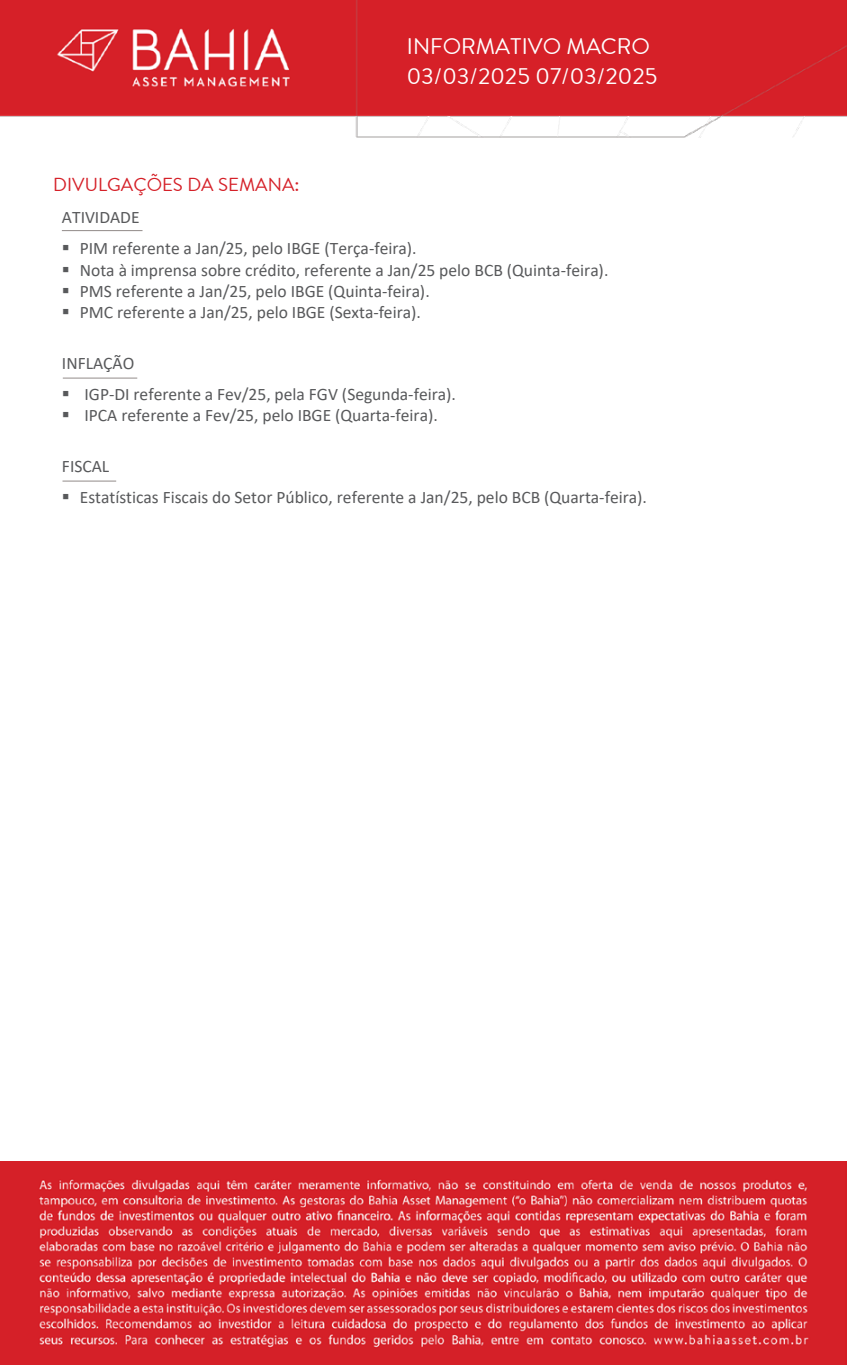
<style>
.page{position:relative;width:847px;height:1365px;background:#fff}
.page>*{position:absolute;margin:0;border:0;box-sizing:border-box;transform-origin:0 0}
.t1{font:22.5px/29.2px "Brandon Text Office";color:#fff}
.t2{font:18.75px "Brandon Text Office";color:#d52028}
.t3{font:17.5px "Calibri";color:#58595b}
</style>
<div class="page">
<img style="left:0;top:0;width:847px;height:137px">
<hr style="left:63px;top:377px;width:74px;height:1px;background:#928b89">
<hr style="left:62px;top:230px;width:80px;height:1px;background:#928b89">
<hr style="left:62px;top:480px;width:54px;height:1px;background:#928b89">
<img style="left:0;top:1161px;width:847px;height:202px">
<p class="t1" style="left:407px;top:31px;width:252px">INFORMATIVO MACRO<br>03/03/2025 07/03/2025</p>
<p class="t2" style="left:53px;top:171px;width:248px">DIVULGAÇÕES DA SEMANA:</p>
<p class="t3" style="left:62px;top:205px;width:79px">ATIVIDADE</p>
<p class="t3" style="left:62px;top:236px;width:356px">▪ PIM referente a Jan/25, pelo IBGE (Terça-feira).</p>
<p class="t3" style="left:62px;top:258px;width:548px">▪ Nota à imprensa sobre crédito, referente a Jan/25 pelo BCB (Quinta-feira).</p>
<p class="t3" style="left:62px;top:279px;width:369px">▪ PMS referente a Jan/25, pelo IBGE (Quinta-feira).</p>
<p class="t3" style="left:62px;top:300px;width:360px">▪ PMC referente a Jan/25, pelo IBGE (Sexta-feira).</p>
<p class="t3" style="left:62px;top:351px;width:74px">INFLAÇÃO</p>
<p class="t3" style="left:62px;top:382px;width:395px">▪ IGP-DI referente a Fev/25, pela FGV (Segunda-feira).</p>
<p class="t3" style="left:62px;top:403px;width:377px">▪ IPCA referente a Fev/25, pelo IBGE (Quarta-feira).</p>
<p class="t3" style="left:62px;top:454px;width:49px">FISCAL</p>
<p class="t3" style="left:62px;top:485px;width:586px">▪ Estatísticas Fiscais do Setor Público, referente a Jan/25, pelo BCB (Quarta-feira).</p>
</div>
